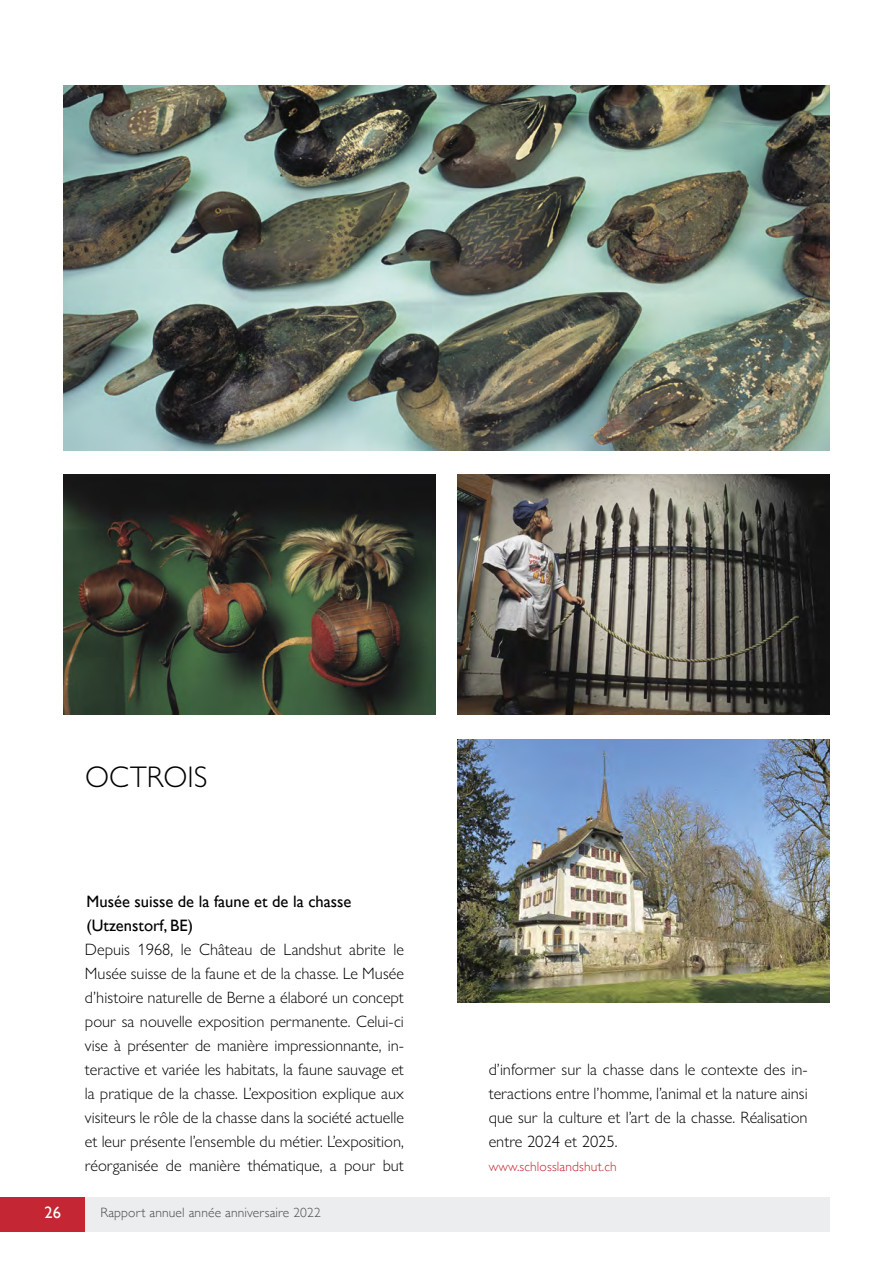
<style>
.page{position:relative;width:893px;height:1263px;background:#fff}
.page>*{position:absolute;margin:0;border:0;box-sizing:border-box;transform-origin:0 0}
.Title_Bttom_paragraph{font:300 30px "Gill Sans Nova";color:#000}
.Paragraph{font:300 16.5px/24px "Gill Sans Nova";color:#000;text-align:justify}
.Paragraph-2{font:16.5px "Gill Sans";color:#000}
.t1{font:16.5px "Gill Sans";color:#fff}
.t2{font:300 13.5px "Gill Sans";letter-spacing:.01em;color:#494b4d}
.t3{font:300 13.5px "Gill Sans";letter-spacing:.01em;color:#c42633}
</style>
<div class="page">
<img style="left:457px;top:475px;width:372px;height:240px">
<img style="left:64px;top:474px;width:372px;height:241px">
<img style="left:64px;top:86px;width:765px;height:365px">
<img style="left:457px;top:739px;width:372px;height:264px">
<div style="left:0;top:1197px;width:85px;height:34px;background:#c42633"></div>
<div style="left:85px;top:1197px;width:744px;height:34px;background:#ecedef"></div>
<p class="Title_Bttom_paragraph" style="left:85px;top:758px;width:124px">OCTROIS</p>
<p class="Paragraph-2" style="left:87px;top:891px;width:266px">Musée suisse de la faune et de la chasse</p>
<p class="Paragraph-2" style="left:87px;top:915px;width:108px">(Utzenstorf, BE)</p>
<p class="Paragraph" style="left:85px;top:937px;width:320px">Depuis 1968, le Château de Landshut abrite le Musée suisse de la faune et de la chasse. Le Musée d’histoire naturelle de Berne a élaboré un concept pour sa nouvelle exposition permanente. Celui-ci vise à présenter de manière impressionnante, in&shy;teractive et variée les habitats, la faune sauvage et la pratique de la chasse. L’exposition explique aux visiteurs le rôle de la chasse dans la société actuelle et leur présente l’ensemble du métier. L’exposition, réorganisée de manière thématique, a pour but</p>
<p class="t1" style="left:44px;top:1202px;width:18px">26</p>
<p class="t2" style="left:100px;top:1202px;width:222px">Rapport annuel année anniversaire 2022</p>
<p class="Paragraph" style="left:489px;top:1057px;width:321px">d’informer sur la chasse dans le contexte des in&shy;teractions entre l’homme, l’animal et la nature ainsi que sur la culture et l’art de la chasse. Réalisation entre 2024 et 2025.</p>
<p class="t3" style="left:489px;top:1155px;width:130px">www.schlosslandshut.ch</p>
</div>
